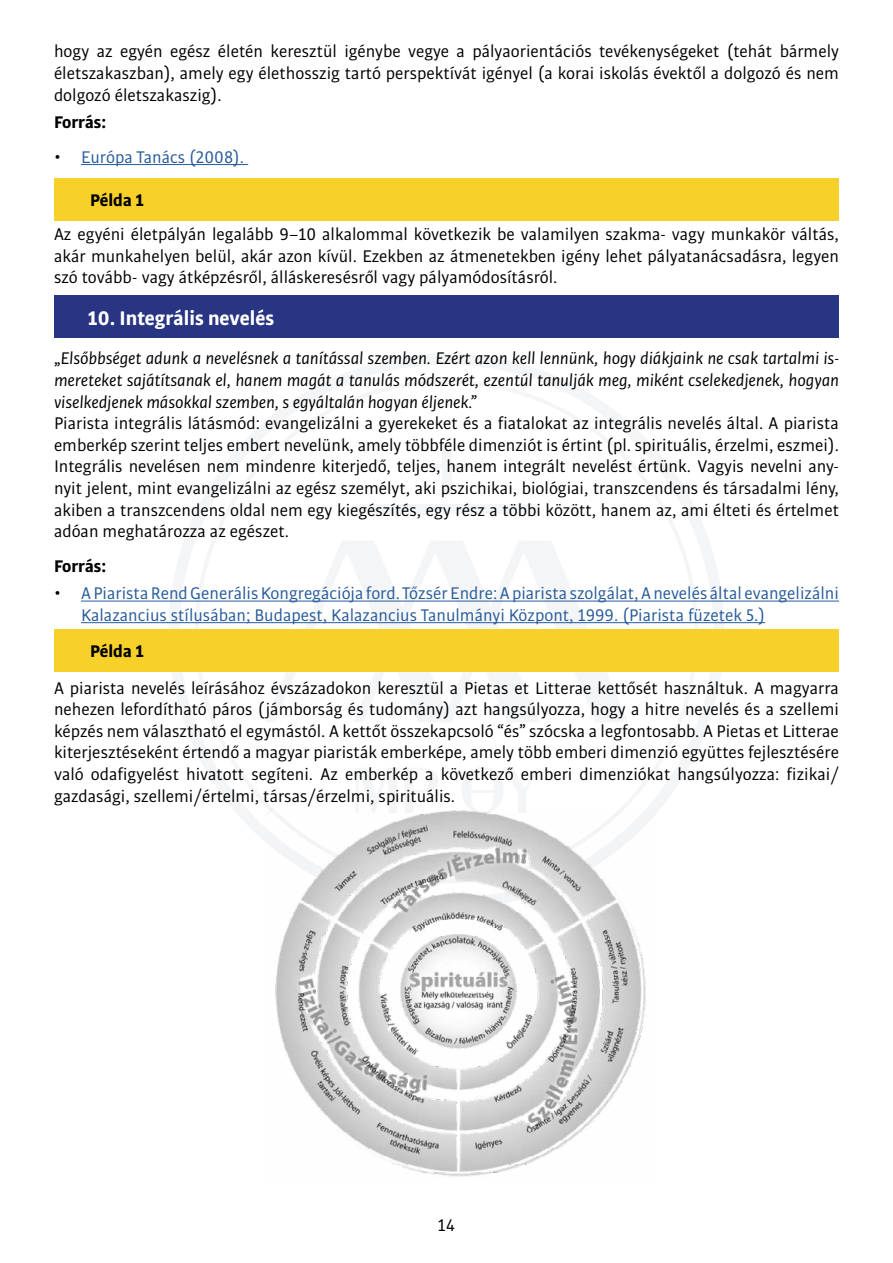
<style>
.page{position:relative;width:893px;height:1263px;background:#fff}
.page>*{position:absolute;margin:0;border:0;box-sizing:border-box;transform-origin:0 0}
.t1{font:700 21px "Bulo";color:#fff}
.t2{font:18px/21.6px "Bulo";color:#000;text-align:justify}
.t3{font:italic 18px/21.6px "Bulo";color:#000;text-align:justify}
.t4{font:18px/21.6px "Bulo";color:#275b9b}
.t5{font:700 18px "Bulo";color:#000}
.s1{color:#000}
.s2{font-style:normal}
</style>
<div class="page">
<svg style="left:168px;top:354px;width:556px;height:487px"></svg>
<svg style="left:265px;top:541px;width:363px;height:181px"></svg>
<div style="left:424px;top:464px;width:45px;height:5px;background:#f4f5f7"></div>
<div style="left:442px;top:450px;width:9px;height:45px;background:#f4f5f7"></div>
<svg style="left:356px;top:768px;width:41px;height:40px"></svg>
<svg style="left:404px;top:768px;width:35px;height:40px"></svg>
<svg style="left:461px;top:767px;width:78px;height:41px"></svg>
<hr style="left:468px;top:790px;width:30px;height:2px;background:#1c2f5c">
<hr style="left:81px;top:164px;width:167px;height:1px;background:#275b9b">
<hr style="left:81px;top:601px;width:758px;height:1px;background:#275b9b">
<hr style="left:81px;top:622px;width:684px;height:1px;background:#275b9b">
<div style="left:54px;top:178px;width:785px;height:43px;background:#f7d129"></div>
<div style="left:54px;top:296px;width:785px;height:42px;background:#283583"></div>
<div style="left:54px;top:629px;width:785px;height:43px;background:#f7d129"></div>
<img style="left:265px;top:808px;width:390px;height:369px">
<p class="t2" style="left:54px;top:40px;width:786px">hogy az egyén egész életén keresztül igénybe vegye a pályaorientációs tevékenységeket (tehát bármely életszakaszban), amely egy élethosszig tartó perspektívát igényel (a korai iskolás évektől a dolgozó és nem dolgozó életszakaszig).</p>
<p class="t5" style="left:54px;top:110px;width:54px">Forrás:</p>
<p class="t4" style="left:54px;top:146px;width:192px"><span class="s1">•</span> Európa Tanács (2008).</p>
<p class="t5" style="left:90px;top:188px;width:55px">Példa 1</p>
<p class="t2" style="left:54px;top:223px;width:786px">Az egyéni életpályán legalább 9–10 alkalommal következik be valamilyen szakma- vagy munkakör váltás, akár munkahelyen belül, akár azon kívül. Ezekben az átmenetekben igény lehet pályatanácsadásra, legyen szó tovább- vagy átképzésről, álláskeresésről vagy pályamódosításról.</p>
<p class="t1" style="left:88px;top:304px;width:188px">10. Integrális nevelés</p>
<p class="t3" style="left:54px;top:347px;width:787px"><span class="s2">„</span>Elsőbbséget adunk a nevelésnek a tanítással szemben. Ezért azon kell lennünk, hogy diákjaink ne csak tartalmi is&shy;mereteket sajátítsanak el, hanem magát a tanulás módszerét, ezentúl tanulják meg, miként cselekedjenek, hogyan viselkedjenek másokkal szemben, s egyáltalán hogyan éljenek.”</p>
<p class="t2" style="left:54px;top:412px;width:786px">Piarista integrális látásmód: evangelizálni a gyerekeket és a fiatalokat az integrális nevelés által. A piarista emberkép szerint teljes embert nevelünk, amely többféle dimenziót is értint (pl. spirituális, érzelmi, eszmei).<br>Integrális nevelésen nem mindenre kiterjedő, teljes, hanem integrált nevelést értünk. Vagyis nevelni an - nyit jelent, mint evangelizálni az egész személyt, aki pszichikai, biológiai, transzcendens és társadalmi lény, akiben a transzcendens oldal nem egy kiegészítés, egy rész a többi között, hanem az, ami élteti és értelmet adóan meghatározza az egészet.</p>
<p class="t5" style="left:54px;top:555px;width:54px">Forrás:</p>
<p class="t4" style="left:81px;top:582px;width:759px;text-indent:-27px"><span class="s1">•</span> A Piarista Rend Generális Kongregációja ford. Tőzsér Endre: A piarista szolgálat, A nevelés által evangelizálni<br>Kalazancius stílusában; Budapest, Kalazancius Tanulmányi Központ, 1999. (Piarista füzetek 5.)</p>
<p class="t5" style="left:90px;top:640px;width:55px">Példa 1</p>
<p class="t2" style="left:54px;top:676px;width:786px">A piarista nevelés leírásához évszázadokon keresztül a Pietas et Litterae kettősét használtuk. A magyarra nehezen lefordítható páros (jámborság és tudomány) azt hangsúlyozza, hogy a hitre nevelés és a szellemi képzés nem választható el egymástól. A kettőt összekapcsoló “és” szócska a legfontosabb. A Pietas et Litterae kiterjesztéseként értendő a magyar piaristák emberképe, amely több emberi dimenzió együttes fejlesztésére való odafigyelést hivatott segíteni. Az emberkép a következő emberi dimenziókat hangsúlyozza: fizikai/ gazdasági, szellemi/értelmi, társas/érzelmi, spirituális.</p>
<p class="t2" style="left:438px;top:1214px;width:19px">14</p>
</div>
